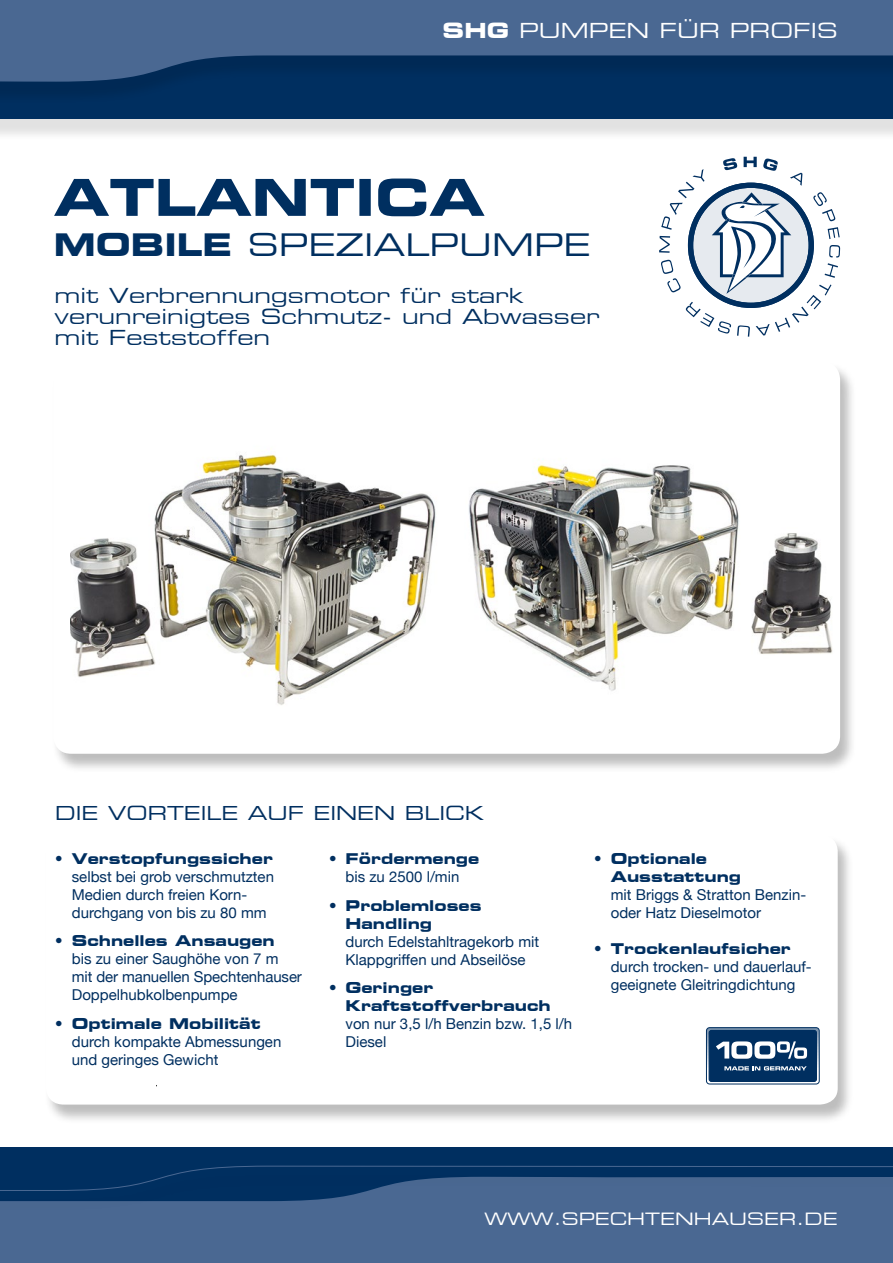
<style>
.page{position:relative;width:893px;height:1263px;background:#fff}
.page>*{position:absolute;margin:0;border:0;box-sizing:border-box;transform-origin:0 0}
.t1{font:51px "Eurostile Bold Extended Two";color:#002f60}
.t2{font:31.5px "Eurostile Extended Two";color:#002f60}
.t3{font:21px/21px "Eurostile Extended Two";color:#002f60}
.t4{font:21px "Eurostile Extended Two";color:#fff}
.t5{font:19.5px "Eurostile Extended Two";color:#002f60}
.t6{font:17.25px "Eurostile Extended Two";color:#fff}
.t7{font:15px/18px "Helvetica Neue";color:#002f60}
.t8{font:15px/18px "Eurostile Bold Extended Two";color:#002f60}
.s1{font-family:"Eurostile Bold Extended Two"}
.s2{font-family:"Eurostile Extended Two"}
</style>
<div class="page">
<div style="left:51px;top:363px;width:806px;height:410px;background:#000;opacity:.26"></div>
<div style="left:53px;top:361px;width:787px;height:393px;background:#fff;border-radius:18px"></div>
<div style="left:44px;top:835px;width:810px;height:289px;background:#000;opacity:.26"></div>
<div style="left:46px;top:834px;width:792px;height:270px;background:#fff;border-radius:17px"></div>
<img style="left:70px;top:454px;width:366px;height:251px">
<img style="left:469px;top:464px;width:364px;height:227px">
<div style="left:0;top:0;width:893px;height:141px;background:#000;opacity:.12"></div>
<div style="left:0;top:0;width:893px;height:118px;background:#002f60"></div>
<svg style="left:0;top:0;width:893px;height:82px;fill:#4a6892"></svg>
<hr style="left:706px;top:1028px;width:113px;height:2px;background:#7891ab">
<hr style="left:706px;top:1030px;width:113px;height:1px;background:#7d95ae">
<hr style="left:706px;top:1031px;width:113px;height:2px;background:#8298b1">
<hr style="left:706px;top:1033px;width:113px;height:1px;background:#869cb4">
<hr style="left:706px;top:1034px;width:113px;height:2px;background:#8ba0b7">
<hr style="left:706px;top:1036px;width:113px;height:1px;background:#90a4ba">
<hr style="left:706px;top:1037px;width:113px;height:1px;background:#95a8bd">
<hr style="left:706px;top:1038px;width:113px;height:2px;background:#9aacc0">
<hr style="left:706px;top:1040px;width:113px;height:1px;background:#9fb0c3">
<hr style="left:706px;top:1041px;width:113px;height:2px;background:#a3b4c6">
<hr style="left:706px;top:1043px;width:113px;height:1px;background:#a8b8c9">
<hr style="left:706px;top:1044px;width:113px;height:2px;background:#adbccc">
<hr style="left:706px;top:1046px;width:113px;height:1px;background:#b2c0cf">
<hr style="left:706px;top:1047px;width:113px;height:2px;background:#b7c4d2">
<hr style="left:706px;top:1049px;width:113px;height:1px;background:#bbc8d5">
<hr style="left:706px;top:1050px;width:113px;height:2px;background:#c0ccd8">
<hr style="left:706px;top:1052px;width:113px;height:1px;background:#c5d0db">
<hr style="left:706px;top:1053px;width:113px;height:2px;background:#cad4de">
<hr style="left:706px;top:1055px;width:113px;height:1px;background:#cfd8e1">
<hr style="left:706px;top:1056px;width:113px;height:2px;background:#d4dce4">
<hr style="left:706px;top:1058px;width:113px;height:1px;background:#d8e0e7">
<hr style="left:706px;top:1059px;width:113px;height:2px;background:#dde3ea">
<hr style="left:706px;top:1061px;width:113px;height:1px;background:#e2e7ed">
<hr style="left:706px;top:1062px;width:113px;height:2px;background:#e7ebf0">
<hr style="left:706px;top:1064px;width:113px;height:1px;background:#eceff3">
<hr style="left:706px;top:1065px;width:113px;height:2px;background:#f0f3f6">
<hr style="left:706px;top:1067px;width:113px;height:1px;background:#f5f7f9">
<hr style="left:706px;top:1068px;width:113px;height:2px;background:#fafbfc">
<div style="left:706px;top:1027px;width:114px;height:57px;border:1px solid #002f60;border-radius:3px"></div>
<div style="left:709px;top:1030px;width:107px;height:51px;background:#002f60;border-radius:2px"></div>
<div style="left:709px;top:1030px;width:108px;height:52px;border:1px solid #002f60;border-radius:2px"></div>
<svg style="left:716px;top:1031px;width:91px;height:40px"></svg>
<svg style="left:659px;top:157px;width:181px;height:180px"></svg>
<div style="left:0;top:1148px;width:893px;height:115px;background:#002f60"></div>
<svg style="left:0;top:1165px;width:893px;height:98px"></svg>
<h3 class="t4" style="left:443px;top:16px;width:397px"><span class="s1">SHG</span> PUMPEN FÜR PROFIS</h3>
<h1 class="t1" style="left:54px;top:162px;width:432px">ATLANTICA</h1>
<h2 class="t2" style="left:54px;top:224px;width:538px"><span class="s1">MOBILE</span> SPEZIALPUMPE</h2>
<h3 class="t3" style="left:55px;top:285px;width:546px">mit Verbrennungsmotor für stark verunreinigtes Schmutz- und Abwasser mit Feststoffen</h3>
<h3 class="t5" style="left:55px;top:799px;width:431px">DIE VORTEILE AUF EINEN BLICK</h3>
<p class="t8" style="left:55px;top:849px;width:219px">• Verstopfungssicher</p>
<p class="t7" style="left:72px;top:866px;width:204px">selbst bei grob verschmutzten<br>Medien durch freien Korn&shy;durchgang von bis zu 80 mm</p>
<p class="t8" style="left:55px;top:932px;width:221px">• Schnelles Ansaugen</p>
<p class="t7" style="left:72px;top:949px;width:232px">bis zu einer Saughöhe von 7 m mit der manuellen Spechtenhauser<br>Doppelhubkolbenpumpe</p>
<p class="t8" style="left:55px;top:1014px;width:207px">• Optimale Mobilität</p>
<p class="t7" style="left:72px;top:1031px;width:211px">durch kompakte Abmessungen und geringes Gewicht</p>
<p class="t8" style="left:329px;top:849px;width:152px"><span class="s2">•</span> Fördermenge</p>
<p class="t7" style="left:345px;top:867px;width:115px">bis zu 2500 l/min</p>
<p class="t8" style="left:345px;top:896px;width:138px;text-indent:-16px">• Problemloses<br>Handling</p>
<p class="t7" style="left:345px;top:931px;width:195px">durch Edelstahltragekorb mit<br>Klappgriffen und Abseilöse</p>
<p class="t8" style="left:345px;top:978px;width:207px;text-indent:-16px">• Geringer<br>Kraftstoffverbrauch</p>
<p class="t7" style="left:345px;top:1014px;width:228px">von nur 3,5 l/h Benzin bzw. 1,5 l/h<br>Diesel</p>
<p class="t8" style="left:611px;top:849px;width:132px;text-indent:-16px">• Optionale<br>Ausstattung</p>
<p class="t7" style="left:611px;top:884px;width:197px">mit Briggs &amp; Stratton Benzin&shy;oder Hatz Dieselmotor</p>
<p class="t8" style="left:594px;top:939px;width:198px">• Trockenlaufsicher</p>
<p class="t7" style="left:611px;top:956px;width:202px">durch trocken- und dauerlauf&shy;geeignete Gleitringdichtung</p>
<p class="t6" style="left:484px;top:1206px;width:355px">WWW.SPECHTENHAUSER.DE</p>
</div>
